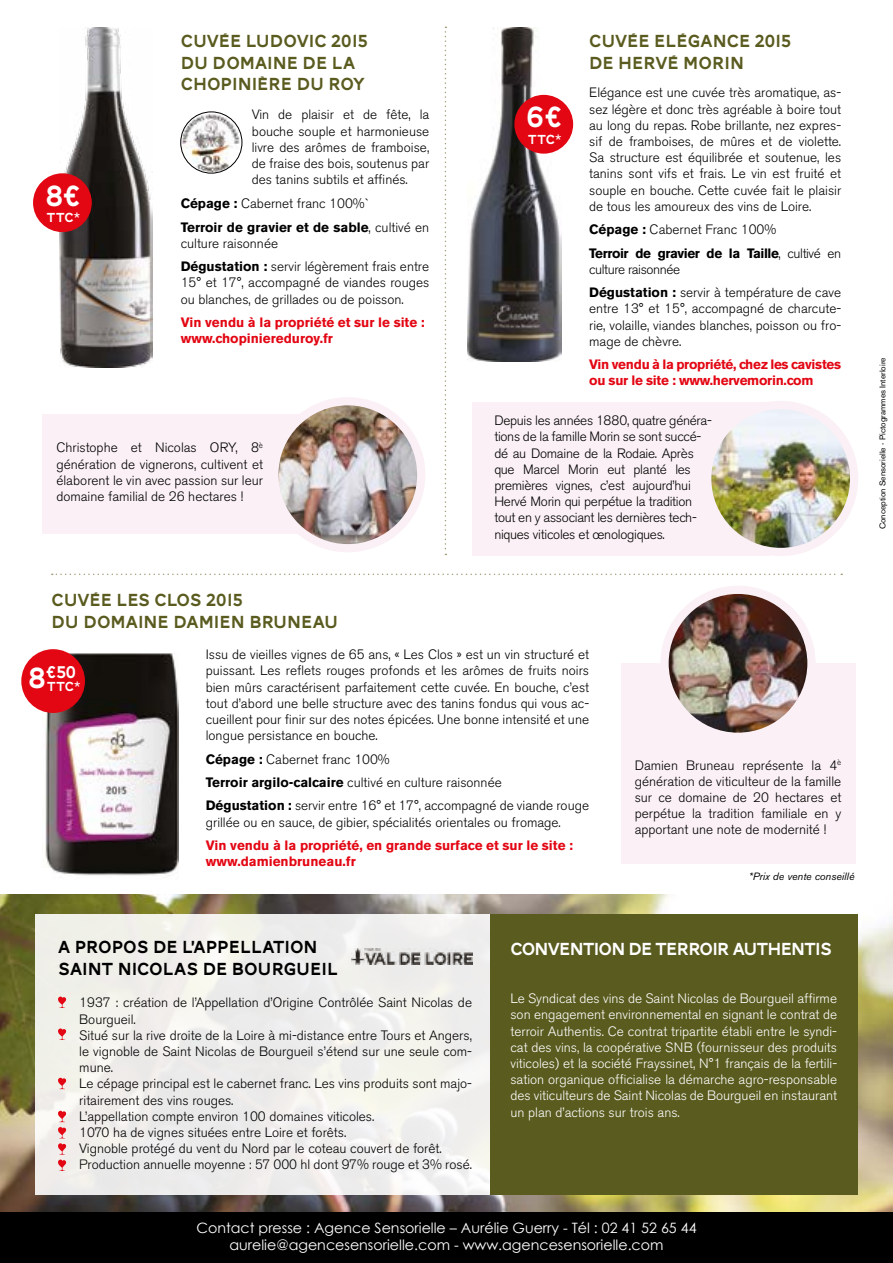
<style>
.page{position:relative;width:893px;height:1263px;background:#fff}
.page>*{position:absolute;margin:0;border:0;box-sizing:border-box;transform-origin:0 0}
.t1{font:30px "AW Conqueror Carved One";color:#fff}
.t2{font:18px/21.6px "AW Conqueror Carved One";color:#5a5b1f}
.t3{font:18px/21.6px "AW Conqueror Carved One";color:#000}
.t4{font:18px "AW Conqueror Carved One";letter-spacing:-.04em;color:#fff}
.t5{font:17.55px "AW Conqueror Carved One";color:#fff}
.t6{font:14.25px/17.1px "Century Gothic";color:#fff;text-align:center}
.t7{font:300 13.5px/16.2px "Akzidenz Grotesk BE";color:#000;text-align:justify}
.t8{font:300 13.5px/16.2px "Akzidenz Grotesk BE";color:#fff;text-align:justify}
.t9{font:300 13.5px/16.2px "Akzidenz Grotesk BE";letter-spacing:-.02em;color:#000}
.t10{font:700 13.5px/16.2px "Akzidenz Grotesk BE";color:#e30613}
.t11{font:700 13.5px/16.2px "Akzidenz Grotesk BE";letter-spacing:-.02em;color:#e30613}
.t12{font:700 13.5px/23.4px "Akzidenz Grotesk BE";color:#000}
.t13{font:700 13.5px/23.4px "Akzidenz Grotesk BE";letter-spacing:-.03em;color:#000}
.t14{font:13.5px "AW Conqueror Carved One";letter-spacing:.02em;color:#fff}
.t15{font:italic 10.5px "Akzidenz Grotesk BE";color:#000}
.t16{font:8.25px "Akzidenz Grotesk BE";color:#000}
.s1{font-weight:300}
.s2{font-weight:700}
.s3{font-size:30px}
</style>
<div class="page">
<img style="left:45px;top:654px;width:133px;height:222px">
<div style="left:660px;top:586px;width:156px;height:155px;border:12px solid #faf0f5;border-radius:50%"></div>
<div style="left:703px;top:401px;width:155px;height:155px;border:12px solid #faf0f5;border-radius:50%"></div>
<div style="left:270px;top:397px;width:155px;height:155px;border:12px solid #faf0f5;border-radius:50%"></div>
<div style="left:43px;top:415px;width:297px;height:119px;background:#faf0f5"></div>
<div style="left:472px;top:402px;width:298px;height:154px;background:#faf0f5"></div>
<img style="left:59px;top:27px;width:94px;height:340px">
<img style="left:468px;top:27px;width:93px;height:334px">
<img style="left:181px;top:114px;width:61px;height:59px">
<div style="left:181px;top:112px;width:61px;height:61px;border:1px solid #000;border-radius:50%"></div>
<img style="left:276px;top:403px;width:143px;height:143px;border-radius:70px">
<div style="left:274px;top:401px;width:148px;height:148px;border:4px solid #faf0f5;border-radius:50%"></div>
<img style="left:709px;top:407px;width:143px;height:143px;border-radius:72px">
<div style="left:707px;top:405px;width:147px;height:147px;border:4px solid #faf0f5;border-radius:50%"></div>
<div style="left:0;top:1211px;width:893px;height:52px;background:#000"></div>
<svg style="left:445px;top:27px;width:1px;height:528px"></svg>
<svg style="left:52px;top:573px;width:790px;height:2px"></svg>
<div style="left:621px;top:663px;width:234px;height:201px;background:#faf0f5"></div>
<img style="left:666px;top:592px;width:144px;height:143px;border-radius:72px">
<div style="left:664px;top:589px;width:148px;height:148px;border:4px solid #faf0f5;border-radius:50%"></div>
<img style="left:0;top:894px;width:893px;height:318px">
<div style="left:36px;top:914px;width:454px;height:281px;background:#efeeec"></div>
<svg style="left:58px;top:996px;width:8px;height:12px"></svg>
<svg style="left:58px;top:1028px;width:8px;height:12px"></svg>
<svg style="left:58px;top:1077px;width:8px;height:12px"></svg>
<svg style="left:58px;top:1110px;width:8px;height:61px"></svg>
<div style="left:490px;top:914px;width:367px;height:281px;background:#5a5b1f"></div>
<img style="left:351px;top:948px;width:121px;height:17px">
<div style="left:33px;top:173px;width:59px;height:59px;background:#e30613;border-radius:50%"></div>
<div style="left:21px;top:649px;width:64px;height:64px;background:#e30613;border-radius:50%"></div>
<div style="left:514px;top:95px;width:59px;height:59px;background:#e30613;border-radius:50%"></div>
<h1 class="t1" style="left:45px;top:182px;width:38px">8€</h1>
<p class="t14" style="left:47px;top:211px;width:35px">TTC*</p>
<h2 class="t2" style="left:181px;top:32px;width:188px">CUVÉE LUDOVIC 2015<br>DU DOMAINE DE LA<br>CHOPINIÈRE DU ROY</h2>
<h2 class="t2" style="left:589px;top:32px;width:203px">CUVÉE ELÉGANCE 2015<br>DE HERVÉ MORIN</h2>
<p class="t7" style="left:589px;top:85px;width:254px">Elégance est une cuvée très aromatique, as&shy;sez légère et donc très agréable à boire tout au long du repas. Robe brillante, nez expres&shy;sif de framboises, de mûres et de violette.<br>Sa structure est équilibrée et soutenue, les tanins sont vifs et frais. Le vin est fruité et souple en bouche. Cette cuvée fait le plaisir de tous les amoureux des vins de Loire.</p>
<p class="t13" style="left:589px;top:218px;width:254px">Cépage : <span class="s1">Cabernet Franc 100%<br></span>Terroir de gravier de la Taille<span class="s1">, cultivé en</span></p>
<p class="t7" style="left:589px;top:258px;width:253px;line-height:23.4px">culture raisonnée<br><span class="s2">Dégustation :</span> servir à température de cave</p>
<p class="t7" style="left:589px;top:301px;width:254px">entre 13° et 15°, accompagné de charcute&shy;rie, volaille, viandes blanches, poisson ou fro&shy;mage de chèvre.</p>
<p class="t11" style="left:589px;top:356px;width:253px">Vin vendu à la propriété, chez les cavistes ou sur le site : www.hervemorin.com</p>
<h1 class="t1" style="left:527px;top:104px;width:38px">6€</h1>
<p class="t14" style="left:528px;top:133px;width:35px">TTC*</p>
<p class="t7" style="left:252px;top:107px;width:179px">Vin de plaisir et de fête, la bouche souple et harmonieuse livre des arômes de framboise, de fraise des bois, soutenus par des tanins subtils et affinés.</p>
<p class="t12" style="left:181px;top:192px;width:250px">Cépage : <span class="s1">Cabernet franc 100%`<br></span>Terroir de gravier et de sable<span class="s1">, cultivé en</span></p>
<p class="t7" style="left:181px;top:232px;width:250px;line-height:23.4px">culture raisonnée<br><span class="s2">Dégustation :</span> servir légèrement frais entre</p>
<p class="t7" style="left:181px;top:275px;width:250px">15° et 17°, accompagné de viandes rouges ou blanches, de grillades ou de poisson.</p>
<p class="t10" style="left:181px;top:314px;width:246px">Vin vendu à la propriété et sur le site : www.chopiniereduroy.fr</p>
<p class="t7" style="left:56px;top:440px;width:208px">Christophe et Nicolas ORY, 8<sup>è </sup>génération de vignerons, cultivent et élaborent le vin avec passion sur leur domaine familial de 26 hectares !</p>
<p class="t9" style="left:494px;top:413px;width:219px">Depuis les années 1880, quatre généra&shy;tions de la famille Morin se sont succé&shy;dé au Domaine de la Rodaie. Après que Marcel Morin eut planté les premières vignes, c’est aujourd’hui Hervé Morin qui perpétue la tradition tout en y associant les dernières tech&shy;niques viticoles et œnologiques.</p>
<h2 class="t2" style="left:52px;top:591px;width:288px">CUVÉE LES CLOS 2015<br>DU DOMAINE DAMIEN BRUNEAU</h2>
<p class="t7" style="left:206px;top:647px;width:385px">Issu de vieilles vignes de 65 ans, « Les Clos » est un vin structuré et puissant. Les reflets rouges profonds et les arômes de fruits noirs bien mûrs caractérisent parfaitement cette cuvée. En bouche, c’est tout d’abord une belle structure avec des tanins fondus qui vous ac&shy;cueillent pour finir sur des notes épicées. Une bonne intensité et une longue persistance en bouche.</p>
<p class="t7" style="left:206px;top:747px;width:385px;line-height:23.4px;text-align:left"><span class="s2">Cépage :</span> Cabernet franc 100%<br><span class="s2">Terroir argilo-calcaire</span> cultivé en culture raisonnée<br><span class="s2">Dégustation :</span> servir entre 16° et 17°, accompagné de viande rouge</p>
<p class="t7" style="left:206px;top:814px;width:357px">grillée ou en sauce, de gibier, spécialités orientales ou fromage.</p>
<p class="t10" style="left:206px;top:837px;width:369px">Vin vendu à la propriété, en grande surface et sur le site : www.damienbruneau.fr</p>
<p class="t5" style="left:28px;top:665px;width:49px"><span class="s3">8</span>€50</p>
<p class="t14" style="left:47px;top:681px;width:35px">TTC*</p>
<p class="t7" style="left:635px;top:757px;width:208px">Damien Bruneau représente la 4<sup>è </sup>génération de viticulteur de la famille sur ce domaine de 20 hectares et perpétue la tradition familiale en y apportant une note de modernité !</p>
<p class="t15" style="left:749px;top:870px;width:107px">*Prix de vente conseillé</p>
<h2 class="t3" style="left:58px;top:938px;width:281px">A PROPOS DE L’APPELLATION<br>SAINT NICOLAS DE BOURGUEIL</h2>
<p class="t7" style="left:79px;top:995px;width:394px;text-align:left">1937 : création de l’Appellation d’Origine Contrôlée Saint Nicolas de Bourgueil.<br>Situé sur la rive droite de la Loire à mi-distance entre Tours et Angers, le vignoble de Saint Nicolas de Bourgueil s’étend sur une seule com&shy;mune.<br>Le cépage principal est le cabernet franc. Les vins produits sont majo&shy;ritairement des vins rouges.<br>L’appellation compte environ 100 domaines viticoles.<br>1070 ha de vignes situées entre Loire et forêts.<br>Vignoble protégé du vent du Nord par le coteau couvert de forêt.<br>Production annuelle moyenne : 57 000 hl dont 97% rouge et 3% rosé.</p>
<h2 class="t4" style="left:510px;top:940px;width:323px">CONVENTION DE TERROIR AUTHENTIS</h2>
<p class="t8" style="left:510px;top:991px;width:328px">Le Syndicat des vins de Saint Nicolas de Bourgueil affirme son engagement environnemental en signant le contrat de terroir Authentis. Ce contrat tripartite établi entre le syndi&shy;cat des vins, la coopérative SNB (fournisseur des produits viticoles) et la société Frayssinet, N°1 français de la fertili&shy;sation organique officialise la démarche agro-responsable des viticulteurs de Saint Nicolas de Bourgueil en instaurant un plan d’actions sur trois ans.</p>
<p class="t6" style="left:196px;top:1219px;width:502px">Contact presse : Agence Sensorielle – Aurélie Guerry - Tél : 02 41 52 65 44 aurelie@agencesensorielle.com - www.agencesensorielle.com</p>
<p class="t16" style="left:878px;top:529px;width:173px;rotate:-90deg">Conception Sensorielle - Pictogrammes Interloire</p>
</div>
